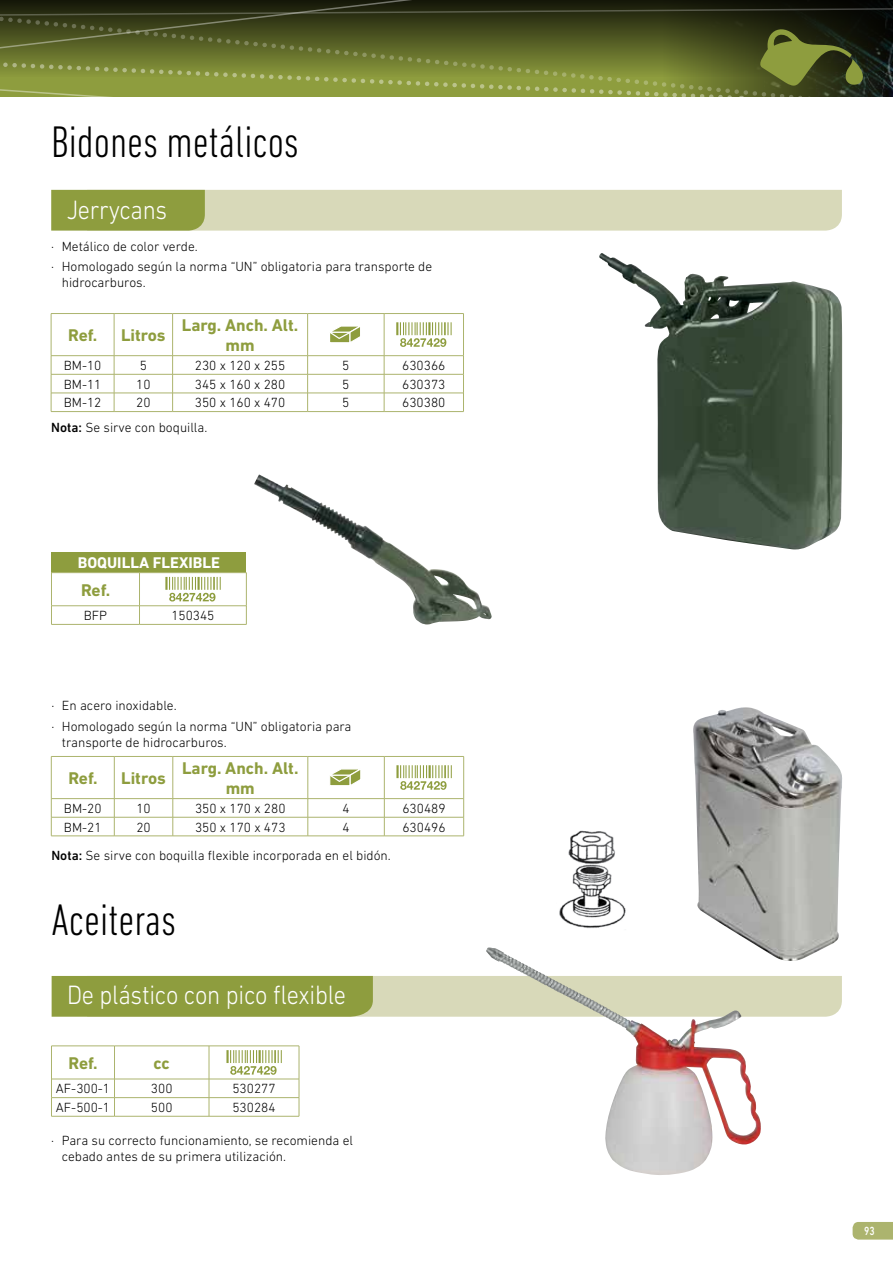
<style>
.page{position:relative;width:893px;height:1263px;background:#fff}
.page>*{position:absolute;margin:0;border:0;box-sizing:border-box;transform-origin:0 0}
.t1{font:300 condensed 45px "DIN Next LT Pro";color:#000}
.t2{font:300 27px "DIN Next LT Pro";letter-spacing:-.01em;color:#fff;scale:.9 1}
.t3{font:700 17.25px/20.7px "DIN Next LT Pro";color:#8e9d3e;text-align:center}
.t4{font:700 15.75px "DIN Next LT Pro";color:#fff}
.t5{font:300 13.5px/20.4px "DIN Next LT Pro";color:#000}
.t6{font:500 12px "DIN Next LT Pro";color:#fff;scale:.8 1}
.s1{font-weight:500}
</style>
<div class="page">
<svg style="left:516px;top:0;width:300px;height:7px;background:#141608"></svg>
<div style="left:0;top:0;width:516px;height:7px;background:#181b0a"></div>
<svg style="left:853px;top:1222px;width:40px;height:17px"></svg>
<svg style="left:0;top:7px;width:893px;height:90px;background:#5b642a"></svg>
<svg style="left:51px;top:190px;width:791px;height:41px;background:#cacda2"></svg>
<svg style="left:52px;top:976px;width:790px;height:41px;background:#aab36d"></svg>
<svg style="left:51px;top:313px;width:413px;height:99px"></svg>
<hr style="left:51px;top:836px;width:63px;height:1px;background:#acb46e">
<hr style="left:114px;top:836px;width:59px;height:1px;background:#acb46e">
<hr style="left:173px;top:836px;width:135px;height:1px;background:#acb46e">
<hr style="left:308px;top:836px;width:76px;height:1px;background:#acb46e">
<hr style="left:384px;top:836px;width:80px;height:1px;background:#acb46e">
<svg style="left:51px;top:756px;width:413px;height:80px"></svg>
<div style="left:51px;top:552px;width:195px;height:21px;background:#8e9d3e"></div>
<hr style="left:51px;top:624px;width:88px;height:1px;background:#acb46e">
<hr style="left:139px;top:624px;width:107px;height:1px;background:#acb46e">
<hr style="left:51px;top:572px;width:88px;height:1px;background:#acb46e">
<hr style="left:139px;top:572px;width:107px;height:1px;background:#acb46e">
<svg style="left:51px;top:573px;width:196px;height:51px"></svg>
<hr style="left:51px;top:1116px;width:63px;height:1px;background:#acb46e">
<hr style="left:114px;top:1116px;width:95px;height:1px;background:#acb46e">
<hr style="left:209px;top:1116px;width:90px;height:1px;background:#acb46e">
<hr style="left:51px;top:1045px;width:63px;height:1px;background:#acb46e">
<hr style="left:114px;top:1045px;width:95px;height:1px;background:#acb46e">
<hr style="left:209px;top:1045px;width:90px;height:1px;background:#acb46e">
<svg style="left:51px;top:1046px;width:249px;height:70px"></svg>
<img style="left:486px;top:947px;width:275px;height:228px">
<img style="left:599px;top:253px;width:243px;height:296px">
<img style="left:693px;top:707px;width:149px;height:254px">
<img style="left:254px;top:474px;width:238px;height:151px">
<img style="left:559px;top:830px;width:67px;height:98px">
<h1 class="t1" style="left:51px;top:116px;width:249px">Bidones metálicos</h1>
<h2 class="t2" style="left:67px;top:195px;width:113px">Jerrycans</h2>
<p class="t5" style="left:51px;top:236px;width:383px">· Metálico de color verde.<br>· Homologado según la norma “UN” obligatoria para transporte de</p>
<p class="t5" style="left:62px;top:273px;width:85px">hidrocarburos.</p>
<p class="t3" style="left:68px;top:325px;width:31px">Ref.</p>
<p class="t3" style="left:121px;top:325px;width:46px">Litros</p>
<p class="t3" style="left:182px;top:314px;width:118px">Larg. Anch. Alt. mm</p>
<p class="t5" style="left:64px;top:355px;width:39px">BM-10</p>
<p class="t5" style="left:140px;top:355px;width:9px">5</p>
<p class="t5" style="left:195px;top:355px;width:92px">230 x 120 x 255</p>
<p class="t5" style="left:342px;top:355px;width:9px">5</p>
<p class="t5" style="left:402px;top:355px;width:45px">630366</p>
<p class="t5" style="left:64px;top:374px;width:39px">BM-11</p>
<p class="t5" style="left:136px;top:374px;width:16px">10</p>
<p class="t5" style="left:195px;top:374px;width:92px">345 x 160 x 280</p>
<p class="t5" style="left:342px;top:374px;width:9px">5</p>
<p class="t5" style="left:402px;top:374px;width:45px">630373</p>
<p class="t5" style="left:64px;top:392px;width:39px">BM-12</p>
<p class="t5" style="left:136px;top:392px;width:16px">20</p>
<p class="t5" style="left:195px;top:392px;width:92px">350 x 160 x 470</p>
<p class="t5" style="left:342px;top:392px;width:9px">5</p>
<p class="t5" style="left:402px;top:392px;width:45px">630380</p>
<p class="t5" style="left:51px;top:417px;width:158px"><span class="s1">Nota:</span> Se sirve con boquilla.</p>
<p class="t4" style="left:78px;top:554px;width:144px">BOQUILLA FLEXIBLE</p>
<p class="t3" style="left:81px;top:579px;width:31px">Ref.</p>
<p class="t5" style="left:84px;top:605px;width:25px">BFP</p>
<p class="t5" style="left:171px;top:605px;width:45px">150345</p>
<p class="t5" style="left:51px;top:695px;width:302px">· En acero inoxidable.<br>· Homologado según la norma “UN” obligatoria para</p>
<p class="t5" style="left:62px;top:732px;width:166px">transporte de hidrocarburos.</p>
<p class="t3" style="left:68px;top:768px;width:31px">Ref.</p>
<p class="t3" style="left:121px;top:768px;width:46px">Litros</p>
<p class="t3" style="left:182px;top:757px;width:118px">Larg. Anch. Alt. mm</p>
<p class="t5" style="left:64px;top:798px;width:39px">BM-20</p>
<p class="t5" style="left:136px;top:798px;width:16px">10</p>
<p class="t5" style="left:195px;top:798px;width:92px">350 x 170 x 280</p>
<p class="t5" style="left:342px;top:798px;width:9px">4</p>
<p class="t5" style="left:402px;top:798px;width:45px">630489</p>
<p class="t5" style="left:64px;top:817px;width:39px">BM-21</p>
<p class="t5" style="left:136px;top:817px;width:16px">20</p>
<p class="t5" style="left:195px;top:817px;width:92px">350 x 170 x 473</p>
<p class="t5" style="left:342px;top:817px;width:9px">4</p>
<p class="t5" style="left:402px;top:817px;width:45px">630496</p>
<p class="t5" style="left:51px;top:845px;width:341px"><span class="s1">Nota:</span> Se sirve con boquilla flexible incorporada en el bidón.</p>
<h1 class="t1" style="left:52px;top:894px;width:126px">Aceiteras</h1>
<h2 class="t2" style="left:67px;top:979px;width:312px">De plástico con pico flexible</h2>
<p class="t3" style="left:69px;top:1052px;width:31px">Ref.</p>
<p class="t3" style="left:154px;top:1052px;width:18px">cc</p>
<p class="t5" style="left:56px;top:1078px;width:56px">AF-300-1</p>
<p class="t5" style="left:151px;top:1078px;width:23px">300</p>
<p class="t5" style="left:232px;top:1078px;width:45px">530277</p>
<p class="t5" style="left:56px;top:1097px;width:56px">AF-500-1</p>
<p class="t5" style="left:151px;top:1097px;width:23px">500</p>
<p class="t5" style="left:232px;top:1097px;width:45px">530284</p>
<p class="t5" style="left:62px;top:1132px;width:293px;line-height:16.2px;text-indent:-11px">· Para su correcto funcionamiento, se recomienda el cebado antes de su primera utilización.</p>
<p class="t6" style="left:864px;top:1223px;width:15px">93</p>
</div>
